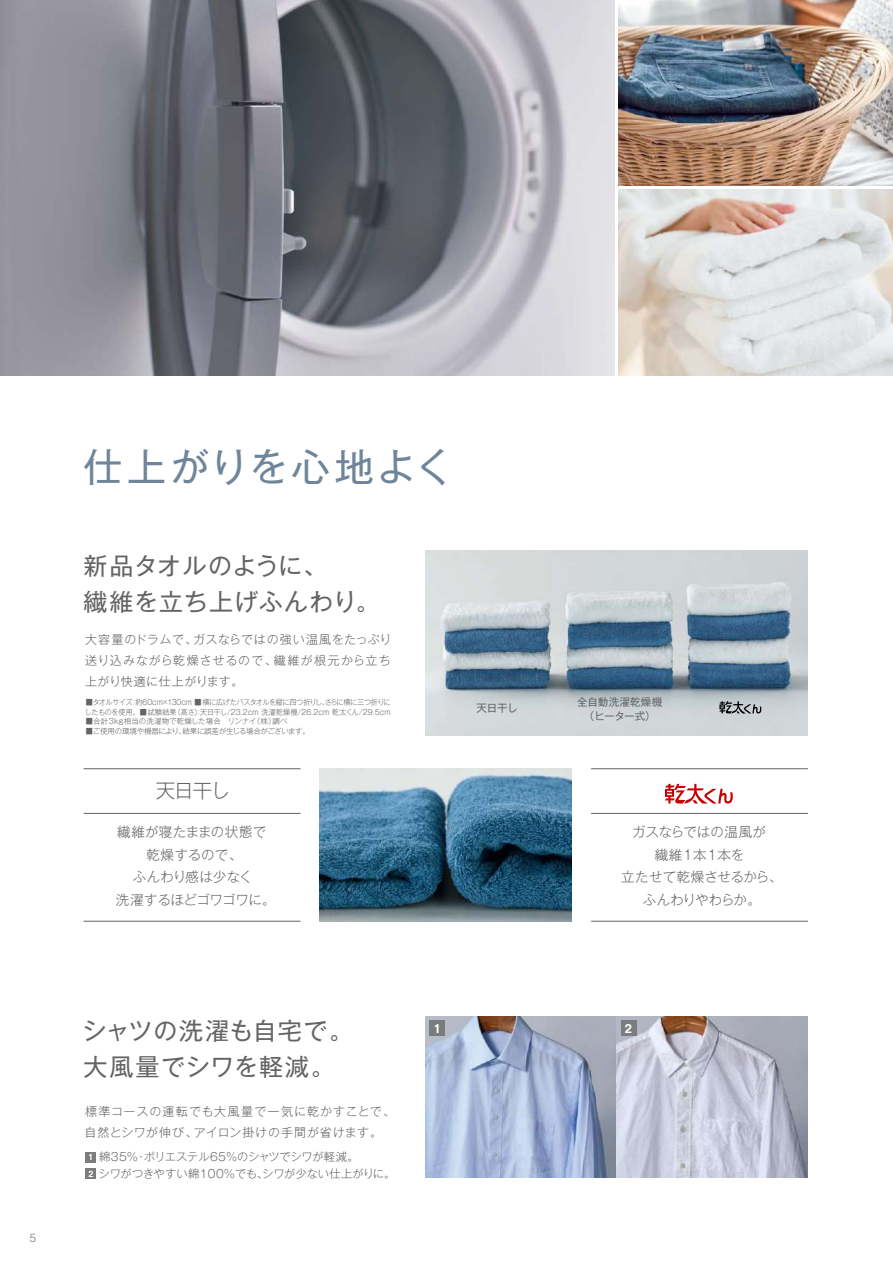
<style>
.page{position:relative;width:893px;height:1263px;background:#fff}
.page>*{position:absolute;margin:0;border:0;box-sizing:border-box;transform-origin:0 0}
.t1{font:39px "Gothic MB101 Pro";letter-spacing:.07em;color:#6f859a}
.t2{font:24px/36px "Gothic MB101 Pr 6";letter-spacing:.04em;color:#636464}
.t3{font:300 19.5px "Gothic MB101 Pr 6";color:#636464}
.t4{font:300 13.5px/22.5px "Gothic MB101 Pr 6";letter-spacing:-.005em;color:#636464;text-align:center}
.t5{font:300 13.5px "Gothic MB101 Pr 6";letter-spacing:-.025em;color:#636464}
.t6{font:300 13.5px "Gothic MB101 Pr 6";letter-spacing:.025em;color:#636464}
.t7{font:12.9px "N Haas Grotesk DS Pro 65 Md";color:#fff}
.t8{font:300 12px/21px "Gothic MB101 Pro";letter-spacing:.06em;color:#636464}
.t9{font:12px "N Haas Grotesk DS Pro 45 Lt";color:#7a7c7d}
.t10{font:300 11.25px/16.5px "Gothic MB101 Pro";letter-spacing:-.01em;color:#636464}
.t11{font:10.5px/14.2px "Gothic MB101 Pro";letter-spacing:.005em;color:#636464;text-align:center}
.t12{font:10.5px "Gothic MB101 Pro";letter-spacing:-.015em;color:#636464}
.t13{font:9px/16.4px "N Haas Grotesk DS Pro 65 Md";color:#fff}
.t14{font:300 7.5px/9.8px "Gothic MB101 Pro";letter-spacing:-.03em;color:#636464;scale:.94 1}
.t15{font:300 7.5px "Gothic MB101 Pro";color:#636464;scale:.94 1}
</style>
<div class="page">
<img style="left:0;top:0;width:615px;height:376px">
<img style="left:618px;top:190px;width:275px;height:186px">
<img style="left:618px;top:0;width:275px;height:186px">
<img style="left:320px;top:769px;width:252px;height:152px">
<img style="left:425px;top:1016px;width:383px;height:162px">
<img style="left:425px;top:550px;width:383px;height:185px">
<div style="left:429px;top:1021px;width:16px;height:15px;background:#7a7c7d"></div>
<div style="left:621px;top:1021px;width:15px;height:15px;background:#7a7c7d"></div>
<hr style="left:84px;top:768px;width:216px;height:1px;background:#636464">
<hr style="left:84px;top:813px;width:216px;height:1px;background:#636464">
<hr style="left:591px;top:768px;width:217px;height:1px;background:#636464">
<hr style="left:591px;top:813px;width:217px;height:1px;background:#636464">
<hr style="left:84px;top:921px;width:216px;height:1px;background:#636464">
<hr style="left:591px;top:921px;width:217px;height:1px;background:#636464">
<div style="left:86px;top:1152px;width:10px;height:10px;background:#7a7c7d"></div>
<div style="left:86px;top:1168px;width:10px;height:11px;background:#7a7c7d"></div>
<svg style="left:719px;top:701px;width:43px;height:12px"></svg>
<svg style="left:665px;top:784px;width:68px;height:19px"></svg>
<h3 class="t9" style="left:30px;top:1231px;width:8px">5</h3>
<h1 class="t1" style="left:84px;top:435px;width:371px">仕上がりを心地よく</h1>
<h2 class="t2" style="left:84px;top:546px;width:298px">新品タオルのように、<br>繊維を立ち上げふんわり。</h2>
<h3 class="t8" style="left:85px;top:627px;width:308px;text-align:justify">大容量のドラムで、ガスならではの強い温風をたっぷり送り込みながら乾燥させるので、繊維が根元から立ち上がり快適に仕上がります。</h3>
<p class="t14" style="left:85px;top:696px;width:327px">■タオルサイズ：約60cm×130cm ■ 横に広げたバスタオルを縦に四つ折りし、さらに横に三つ折りにしたものを使用。■試験結果（高さ）：天日干し/23.2cm 洗濯乾燥機/26.2cm 乾太くん/29.5cm</p>
<p class="t15" style="left:86px;top:715px;width:216px">■合計３kg相当の洗濯物で乾燥した場合　リンナイ（株）調べ</p>
<p class="t14" style="left:86px;top:725px;width:240px">■ご使用の環境や機器により、結果に誤差が生じる場合がございます。</p>
<h3 class="t3" style="left:156px;top:775px;width:76px">天日干し</h3>
<h3 class="t6" style="left:117px;top:821px;width:151px">繊維が寝たままの状態で</h3>
<h3 class="t4" style="left:146px;top:842px;width:97px">乾燥するので、</h3>
<h3 class="t4" style="left:133px;top:865px;width:121px">ふんわり感は少なく</h3>
<h3 class="t5" style="left:116px;top:888px;width:161px">洗濯するほどゴワゴワに。</h3>
<h3 class="t12" style="left:477px;top:700px;width:43px">天日干し</h3>
<h3 class="t11" style="left:577px;top:693px;width:87px">全自動洗濯乾燥機（ヒーター式）</h3>
<h3 class="t4" style="left:621px;top:820px;width:163px">ガスならではの温風が<br>繊維１本１本を<br>立たせて乾燥させるから、ふんわりやわらか。</h3>
<h2 class="t2" style="left:82px;top:1011px;width:273px">シャツの洗濯も自宅で。大風量でシワを軽減。</h2>
<h3 class="t8" style="left:85px;top:1099px;width:312px">標準コースの運転でも大風量で一気に乾かすことで、自然とシワが伸び、アイロン掛けの手間が省けます。</h3>
<h3 class="t10" style="left:99px;top:1147px;width:298px">綿35％・ポリエステル65％のシャツでシワが軽減。<br>シワがつきやすい綿100％でも、シワが少ない仕上がりに。</h3>
<p class="t13" style="left:88px;top:1149px;width:6px">1<br>2</p>
<h3 class="t7" style="left:435px;top:1021px;width:7px">1</h3>
<h3 class="t7" style="left:625px;top:1021px;width:9px">2</h3>
</div>
